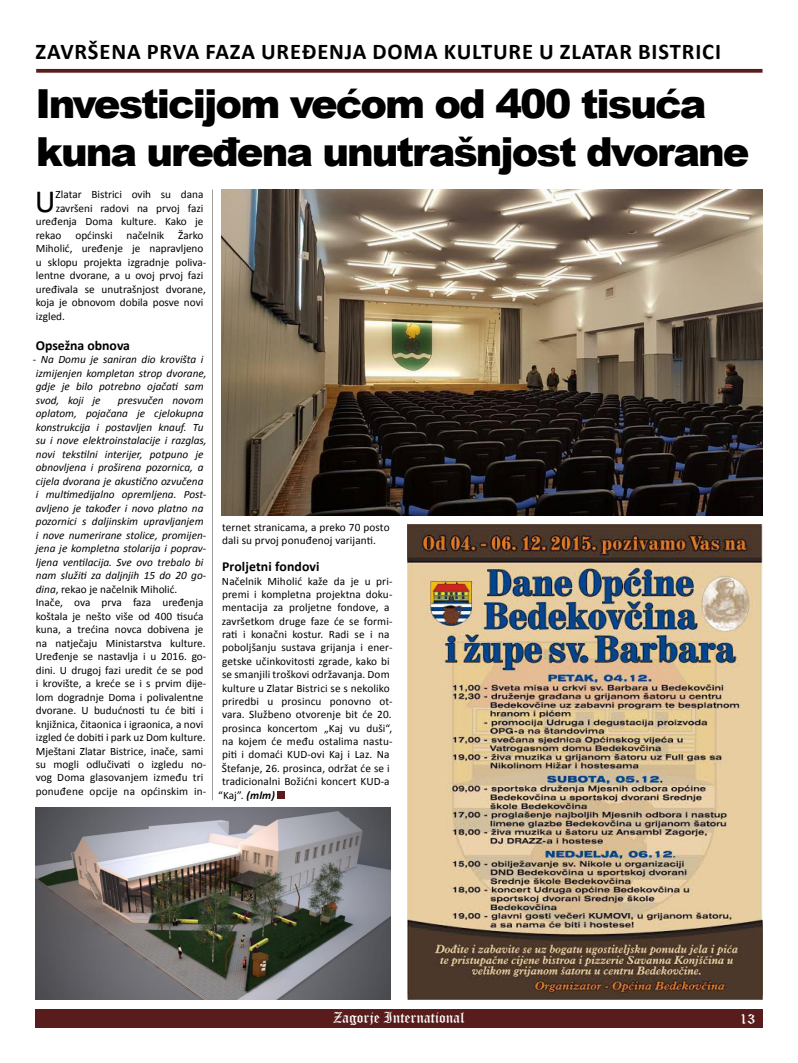
<style>
.page{position:relative;width:798px;height:1063px;background:#fff}
.page>*{position:absolute;margin:0;border:0;box-sizing:border-box;transform-origin:0 0}
.t1{font:900 40px/48px "Arial";letter-spacing:-.05em;color:#000}
.t2{font:32.5px "Calibri";color:#000}
.t3{font:700 22.5px "Calibri";letter-spacing:.04em;color:#000}
.t4{font:15px "Old English Text";color:#fff}
.t5{font:700 13.75px "Calibri";color:#000}
.t6{font:11.25px/13.5px "Calibri";color:#000}
.t7{font:italic 11.25px/13.5px "Calibri";color:#000}
.s1{font-style:italic}
.s2{font-weight:700;font-style:italic}
</style>
<div class="page">
<div style="left:35px;top:1009px;width:727px;height:19px;background:#581c1c"></div>
<div style="left:277px;top:791px;width:8px;height:8px;background:#581c1c"></div>
<img style="left:407px;top:524px;width:355px;height:475px">
<svg style="left:36px;top:69px;width:726px;height:4px;background:#642d2d"></svg>
<img style="left:221px;top:190px;width:541px;height:326px">
<img style="left:35px;top:808px;width:355px;height:191px">
<hr style="left:212px;top:190px;width:1px;height:610px;background:#9c9b9b">
<h3 class="t3" style="left:36px;top:37px;width:78px">ZAVRŠENA</h3>
<h3 class="t3" style="left:147px;top:37px;width:14px">PRVA</h3>
<h3 class="t3" style="left:205px;top:37px;width:24px">FAZA</h3>
<h3 class="t3" style="left:261px;top:37px;width:14px">UREĐENJA</h3>
<h3 class="t3" style="left:372px;top:37px;width:85px">DOMA KULTURE</h3>
<h3 class="t3" style="left:539px;top:37px;width:45px">U ZLATAR</h3>
<h3 class="t3" style="left:637px;top:37px;width:24px">BISTRI</h3>
<h3 class="t3" style="left:702px;top:37px;width:17px">CI</h3>
<h1 class="t1" style="left:35px;top:79px;width:715px">Investicijom većom od 400 tisuća kuna uređena unutrašnjost dvorane</h1>
<h2 class="t2" style="left:35px;top:180px;width:22px">U</h2>
<p class="t6" style="left:56px;top:188px;width:149px">Zlatar Bistrici ovih su dana</p>
<p class="t6" style="left:56px;top:201px;width:149px">završeni radovi na prvoj fazi</p>
<p class="t6" style="left:36px;top:215px;width:169px">uređenja Doma kulture. Kako je</p>
<p class="t6" style="left:36px;top:228px;width:169px">rekao općinski načelnik Žarko</p>
<p class="t6" style="left:36px;top:242px;width:169px">Miholić, uređenje je napravljeno</p>
<p class="t6" style="left:36px;top:255px;width:172px">u sklopu projekta izgradnje poliva-</p>
<p class="t6" style="left:36px;top:269px;width:169px">lentne dvorane, a u ovoj prvoj fazi</p>
<p class="t6" style="left:36px;top:282px;width:171px">uređivala se unutrašnjost dvorane,</p>
<p class="t6" style="left:36px;top:296px;width:169px">koja je obnovom dobila posve novi</p>
<p class="t6" style="left:36px;top:309px;width:31px">izgled.</p>
<p class="t5" style="left:36px;top:336px;width:96px">OPSEŽNA OBNOVA</p>
<p class="t7" style="left:33px;top:352px;width:175px">- Na Domu je saniran dio krovišta i izmijenjen kompletan strop dvorane, gdje je bilo potrebno ojačati sam svod, koji je</p>
<p class="t6" style="left:36px;top:393px;width:172px;text-indent:82px"><span class="s1">presvučen novom oplatom, pojačana je cjelokupna konstrukcija i postavljen knauf. Tu su i nove elektroinstalacije i razglas, novi tekstilni interijer, potpuno je obnovljena i proširena pozornica, a cijela dvorana je akustično ozvučena i multimedijalno opremljena. Post&shy;avljeno je također i novo platno na pozornici s daljinskim upravljanjem i nove numerirane stolice, promijen&shy;jena je kompletna stolarija i poprav&shy;ljena ventilacija. Sve ovo trebalo bi nam služiti za daljnjih 15 do 20 go&shy;dina</span>, rekao je načelnik Miholić.<br>Inače, ova prva faza uređenja koštala je nešto više od 400 tisuća kuna, a trećina novca dobivena je na natječaju Ministarstva kulture.<br>Uređenje se nastavlja i u 2016. go&shy;dini. U drugoj fazi uredit će se pod i krovište, a kreće se i s prvim dije&shy;lom dogradnje Doma i polivalentne dvorane. U budućnosti tu će biti i knjižnica, čitaonica i igraonica, a novi izgled će dobiti i park uz Dom kulture.<br>Mještani Zlatar Bistrice, inače, sami su mogli odlučivati o izgledu no&shy;vog Doma glasovanjem između tri ponuđene opcije na općinskim in-</p>
<p class="t6" style="left:222px;top:521px;width:169px">ternet stranicama, a preko 70 posto dali su prvoj ponuđenoj varijanti.</p>
<p class="t5" style="left:222px;top:558px;width:99px">PROLJETNI FONDOVI</p>
<p class="t6" style="left:222px;top:574px;width:172px">Načelnik Miholić kaže da je u pri-</p>
<p class="t6" style="left:222px;top:588px;width:172px">premi i kompletna projektna doku-</p>
<p class="t6" style="left:222px;top:601px;width:169px">mentacija za proljetne fondove, a</p>
<p class="t6" style="left:222px;top:614px;width:172px">završetkom druge faze će se formi-</p>
<p class="t6" style="left:222px;top:628px;width:169px">rati i konačni kostur. Radi se i na</p>
<p class="t6" style="left:222px;top:641px;width:172px">poboljšanju sustava grijanja i ener-</p>
<p class="t6" style="left:222px;top:654px;width:169px">getske učinkovitosti zgrade, kako bi</p>
<p class="t6" style="left:222px;top:668px;width:169px">se smanjili troškovi održavanja. Dom</p>
<p class="t6" style="left:222px;top:681px;width:169px">kulture u Zlatar Bistrici se s nekoliko</p>
<p class="t6" style="left:222px;top:695px;width:172px">priredbi u prosincu ponovno ot-</p>
<p class="t6" style="left:222px;top:708px;width:171px">vara. Službeno otvorenje bit će 20.</p>
<p class="t6" style="left:222px;top:721px;width:171px">prosinca koncertom „Kaj vu duši“,</p>
<p class="t6" style="left:222px;top:735px;width:172px">na kojem će među ostalima nastu-</p>
<p class="t6" style="left:222px;top:748px;width:169px">piti i domaći KUD-ovi Kaj i Laz. Na</p>
<p class="t6" style="left:222px;top:761px;width:169px">Štefanje, 26. prosinca, održat će se i</p>
<p class="t6" style="left:222px;top:775px;width:169px">tradicionalni Božićni koncert KUD-a</p>
<p class="t6" style="left:218px;top:788px;width:58px">“Kaj”. <span class="s2">(mlm)</span></p>
<h3 class="t4" style="left:333px;top:1008px;width:133px">Zagorje International</h3>
<h3 class="t4" style="left:739px;top:1009px;width:17px">13</h3>
</div>
